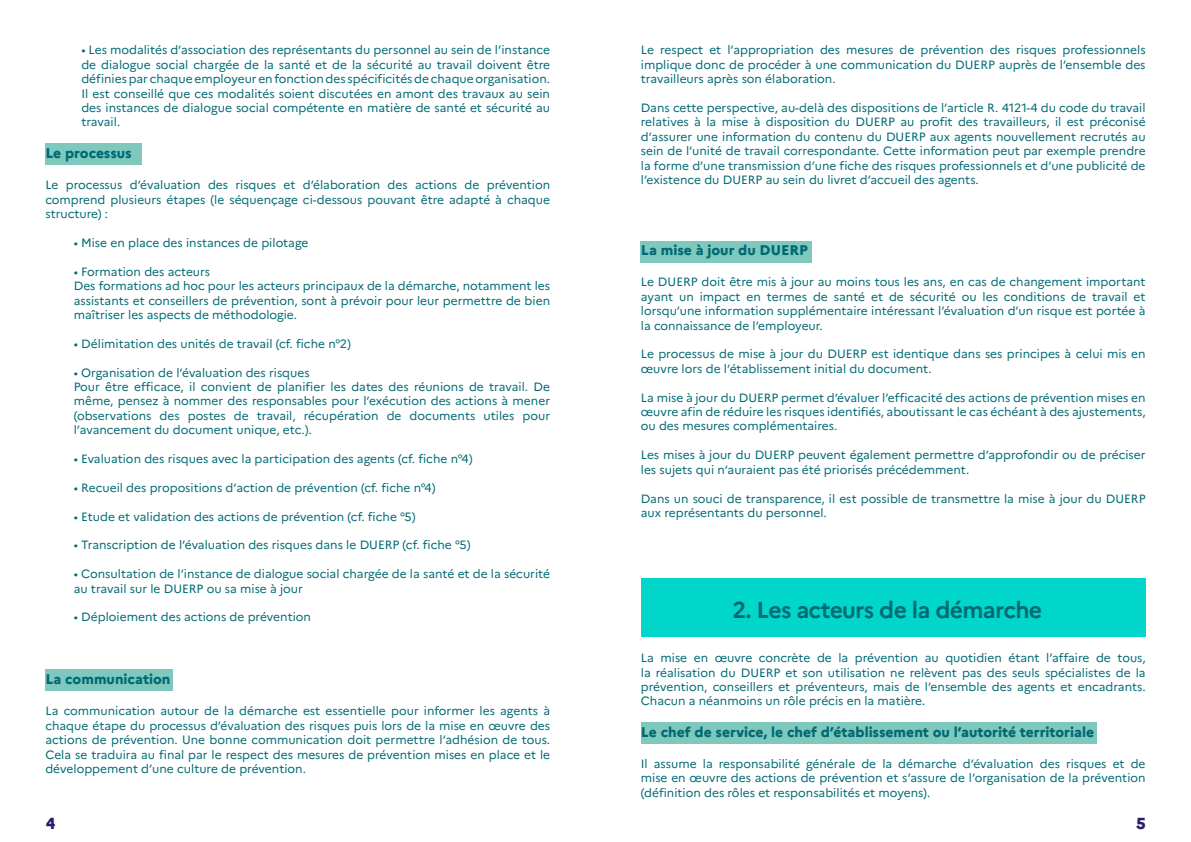
<style>
.page{position:relative;width:1191px;height:842px;background:#fff}
.page>*{position:absolute;margin:0;border:0;box-sizing:border-box;transform-origin:0 0}
.titre_page_16pt{font:700 23px "Marianne";letter-spacing:-.03em;color:#006a74}
.t1{font:800 16px "Marianne";color:#26216a}
.courant{font:800 14px "Marianne";color:#006a74}
.courant-2{font:12px/14.4px "Marianne";color:#006a74;text-align:justify}
.courant-3{font:12px/14.4px "Marianne";color:#006a75;text-align:justify}
</style>
<div class="page">
<div style="left:45px;top:144px;width:97px;height:21px;background:#7fc8bd"></div>
<div style="left:45px;top:670px;width:128px;height:21px;background:#7fc8bd"></div>
<div style="left:641px;top:241px;width:171px;height:21px;background:#7fc8bd"></div>
<div style="left:641px;top:722px;width:455px;height:21px;background:#7fc8bd"></div>
<div style="left:641px;top:578px;width:504px;height:58px;background:#00d6c9"></div>
<p class="courant-2" style="left:81px;top:42px;width:470px">• Les modalités d’association des représentants du personnel au sein de l’instance de dialogue social chargée de la santé et de la sécurité au travail doivent être définies par chaque employeur en fonction des spécificités de chaque organisation.<br>Il est conseillé que ces modalités soient discutées en amont des travaux au sein des instances de dialogue social compétente en matière de santé et sécurité au travail.</p>
<p class="courant" style="left:45px;top:142px;width:88px">Le processus</p>
<p class="courant-2" style="left:45px;top:177px;width:506px">Le processus d’évaluation des risques et d’élaboration des actions de prévention comprend plusieurs étapes (le séquençage ci-dessous pouvant être adapté à chaque structure) :</p>
<p class="courant-2" style="left:74px;top:235px;width:236px">• Mise en place des instances de pilotage</p>
<p class="courant-2" style="left:74px;top:263px;width:138px">• Formation des acteurs</p>
<p class="courant-2" style="left:74px;top:278px;width:478px">Des formations ad hoc pour les acteurs principaux de la démarche, notamment les assistants et conseillers de prévention, sont à prévoir pour leur permettre de bien maîtriser les aspects de méthodologie.</p>
<p class="courant-2" style="left:74px;top:335px;width:279px">• Délimitation des unités de travail (cf. fiche n°2)</p>
<p class="courant-2" style="left:74px;top:364px;width:237px">• Organisation de l’évaluation des risques</p>
<p class="courant-2" style="left:74px;top:379px;width:478px">Pour être efficace, il convient de planifier les dates des réunions de travail. De même, pensez à nommer des responsables pour l’exécution des actions à mener (observations des postes de travail, récupération de documents utiles pour l’avancement du document unique, etc.).</p>
<p class="courant-2" style="left:74px;top:451px;width:400px">• Evaluation des risques avec la participation des agents (cf. fiche n°4)</p>
<p class="courant-2" style="left:74px;top:479px;width:363px">• Recueil des propositions d’action de prévention (cf. fiche n°4)</p>
<p class="courant-2" style="left:74px;top:508px;width:343px">• Etude et validation des actions de prévention (cf. fiche °5)</p>
<p class="courant-2" style="left:74px;top:537px;width:398px">• Transcription de l’évaluation des risques dans le DUERP (cf. fiche °5)</p>
<p class="courant-2" style="left:74px;top:566px;width:478px">• Consultation de l’instance de dialogue social chargée de la santé et de la sécurité au travail sur le DUERP ou sa mise à jour</p>
<p class="courant-2" style="left:74px;top:609px;width:239px">• Déploiement des actions de prévention</p>
<p class="courant" style="left:45px;top:668px;width:127px">La communication</p>
<p class="courant-2" style="left:45px;top:703px;width:506px">La communication autour de la démarche est essentielle pour informer les agents à chaque étape du processus d’évaluation des risques puis lors de la mise en œuvre des actions de prévention. Une bonne communication doit permettre l’adhésion de tous.<br>Cela se traduira au final par le respect des mesures de prévention mises en place et le développement d’une culture de prévention.</p>
<p class="courant-3" style="left:641px;top:42px;width:506px">Le respect et l’appropriation des mesures de prévention des risques professionnels implique donc de procéder à une communication du DUERP auprès de l’ensemble des travailleurs après son élaboration.</p>
<p class="courant-3" style="left:641px;top:100px;width:506px">Dans cette perspective, au-delà des dispositions de l’article R. 4121-4 du code du travail relatives à la mise à disposition du DUERP au profit des travailleurs, il est préconisé d’assurer une information du contenu du DUERP aux agents nouvellement recrutés au sein de l’unité de travail correspondante. Cette information peut par exemple prendre la forme d’une transmission d’une fiche des risques professionnels et d’une publicité de l’existence du DUERP au sein du livret d’accueil des agents.</p>
<p class="courant" style="left:641px;top:239px;width:169px">La mise à jour du DUERP</p>
<p class="courant-2" style="left:641px;top:274px;width:506px">Le DUERP doit être mis à jour au moins tous les ans, en cas de changement important ayant un impact en termes de santé et de sécurité ou les conditions de travail et lorsqu’une information supplémentaire intéressant l’évaluation d’un risque est portée à la connaissance de l’employeur.</p>
<p class="courant-2" style="left:641px;top:346px;width:506px">Le processus de mise à jour du DUERP est identique dans ses principes à celui mis en œuvre lors de l’établissement initial du document.</p>
<p class="courant-2" style="left:641px;top:389px;width:506px">La mise à jour du DUERP permet d’évaluer l’efficacité des actions de prévention mises en œuvre afin de réduire les risques identifiés, aboutissant le cas échéant à des ajustements, ou des mesures complémentaires.</p>
<p class="courant-2" style="left:641px;top:447px;width:506px">Les mises à jour du DUERP peuvent également permettre d’approfondir ou de préciser les sujets qui n’auraient pas été priorisés précédemment.</p>
<p class="courant-3" style="left:641px;top:490px;width:506px">Dans un souci de transparence, il est possible de transmettre la mise à jour du DUERP aux représentants du personnel.</p>
<p class="titre_page_16pt" style="left:732px;top:592px;width:311px">2. Les acteurs de la démarche</p>
<p class="courant-2" style="left:641px;top:650px;width:506px">La mise en œuvre concrète de la prévention au quotidien étant l’affaire de tous, la réalisation du DUERP et son utilisation ne relèvent pas des seuls spécialistes de la prévention, conseillers et préventeurs, mais de l’ensemble des agents et encadrants.<br>Chacun a néanmoins un rôle précis en la matière.</p>
<p class="courant" style="left:641px;top:721px;width:455px">Le chef de service, le chef d’établissement ou l’autorité territoriale</p>
<p class="courant-2" style="left:641px;top:755px;width:506px">Il assume la responsabilité générale de la démarche d’évaluation des risques et de mise en œuvre des actions de prévention et s’assure de l’organisation de la prévention (définition des rôles et responsabilités et moyens).</p>
<h2 class="t1" style="left:46px;top:811px;width:11px">4</h2>
<h2 class="t1" style="left:1136px;top:811px;width:11px">5</h2>
</div>
